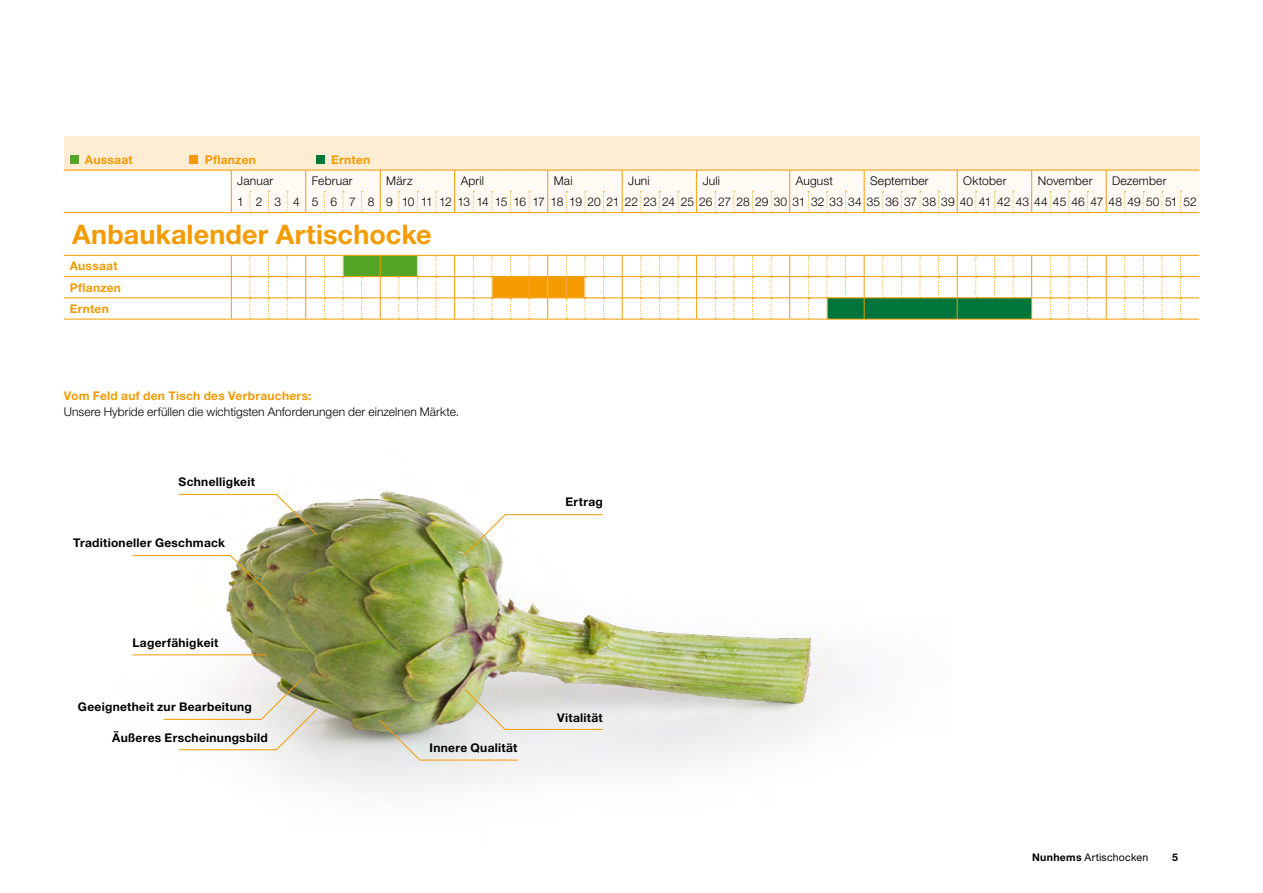
<style>
.page{position:relative;width:1263px;height:893px;background:#fff}
.page>*{position:absolute;margin:0;border:0;box-sizing:border-box;transform-origin:0 0}
.t1{font:700 27px "Helvetica Neue LT Std";letter-spacing:.005em;color:#f49b00}
.t2{font:300 12px/21.1px "Helvetica Neue LT Std";letter-spacing:.01em;color:#000}
.t3{font:700 12px "Helvetica Neue LT Std";letter-spacing:.025em;color:#000}
.t4{font:700 12px/21.3px "Helvetica Neue LT Std";letter-spacing:.025em;color:#f49b00}
.t5{font:10.5px "Helvetica Neue LT Std";letter-spacing:.02em;color:#000}
.t6{font:700 10.5px "Helvetica Neue LT Std";color:#000}
.s1{font-weight:700}
</style>
<div class="page">
<div style="left:64px;top:136px;width:1135px;height:34px;background:#feecd3"></div>
<hr style="left:64px;top:170px;width:167px;height:1px;background:#f49b00">
<hr style="left:64px;top:212px;width:167px;height:1px;background:#f49b00">
<svg style="left:231px;top:170px;width:968px;height:43px"></svg>
<div style="left:70px;top:156px;width:8px;height:8px;background:#54a526"></div>
<div style="left:189px;top:156px;width:9px;height:8px;background:#f49b00"></div>
<div style="left:316px;top:156px;width:8px;height:8px;background:#00753b"></div>
<hr style="left:64px;top:255px;width:167px;height:1px;background:#f49b00">
<hr style="left:64px;top:276px;width:167px;height:1px;background:#f49b00">
<hr style="left:64px;top:298px;width:167px;height:1px;background:#f49b00">
<hr style="left:64px;top:319px;width:167px;height:1px;background:#f49b00">
<svg style="left:231px;top:255px;width:968px;height:65px"></svg>
<img style="left:132px;top:491px;width:716px;height:299px">
<svg style="left:178px;top:494px;width:139px;height:41px"></svg>
<svg style="left:132px;top:555px;width:139px;height:41px"></svg>
<svg style="left:464px;top:514px;width:139px;height:42px"></svg>
<svg style="left:379px;top:688px;width:224px;height:72px"></svg>
<svg style="left:163px;top:678px;width:154px;height:72px"></svg>
<hr style="left:133px;top:655px;width:134px;height:1px;background:#f49b00">
<p class="t4" style="left:85px;top:149px;width:49px">Aussaat</p>
<p class="t4" style="left:205px;top:149px;width:53px">Pflanzen</p>
<p class="t4" style="left:331px;top:149px;width:41px">Ernten</p>
<p class="t2" style="left:237px;top:170px;width:38px">Januar</p>
<p class="t2" style="left:312px;top:170px;width:42px">Februar</p>
<p class="t2" style="left:386px;top:170px;width:28px">März</p>
<p class="t2" style="left:461px;top:170px;width:25px">April</p>
<p class="t2" style="left:554px;top:170px;width:20px">Mai</p>
<p class="t2" style="left:628px;top:170px;width:23px">Juni</p>
<p class="t2" style="left:703px;top:170px;width:19px">Juli</p>
<p class="t2" style="left:796px;top:170px;width:39px">August</p>
<p class="t2" style="left:870px;top:170px;width:60px">September</p>
<p class="t2" style="left:963px;top:170px;width:45px">Oktober</p>
<p class="t2" style="left:1038px;top:170px;width:56px">November</p>
<p class="t2" style="left:237px;top:170px;width:961px;text-indent:875px">Dezember<br>1 2 3 4 5 6 7 8 9 10111213141516171819202122232425262728293031323334353637383940414243444546474849505152</p>
<h1 class="t1" style="left:72px;top:217px;width:361px">Anbaukalender Artischocke</h1>
<p class="t4" style="left:70px;top:255px;width:53px">Aussaat<br>Pflanzen<br>Ernten</p>
<p class="t4" style="left:64px;top:385px;width:249px">Vom Feld auf den Tisch des Verbrauchers:</p>
<p class="t2" style="left:64px;top:401px;width:397px">Unsere Hybride erfüllen die wichtigsten Anforderungen der einzelnen Märkte.</p>
<p class="t3" style="left:179px;top:474px;width:78px">Schnelligkeit</p>
<p class="t3" style="left:73px;top:535px;width:153px">Traditioneller Geschmack</p>
<p class="t3" style="left:133px;top:635px;width:87px">Lagerfähigkeit</p>
<p class="t3" style="left:78px;top:700px;width:175px">Geeignetheit zur Bearbeitung</p>
<p class="t3" style="left:112px;top:730px;width:157px">Äußeres Erscheinungsbild</p>
<p class="t3" style="left:565px;top:495px;width:39px">Ertrag</p>
<p class="t3" style="left:430px;top:740px;width:89px">Innere Qualität</p>
<p class="t3" style="left:557px;top:710px;width:47px">Vitalität</p>
<p class="t5" style="left:1032px;top:851px;width:117px"><span class="s1">Nunhems</span> Artischocken</p>
<p class="t6" style="left:1172px;top:851px;width:7px">5</p>
</div>
